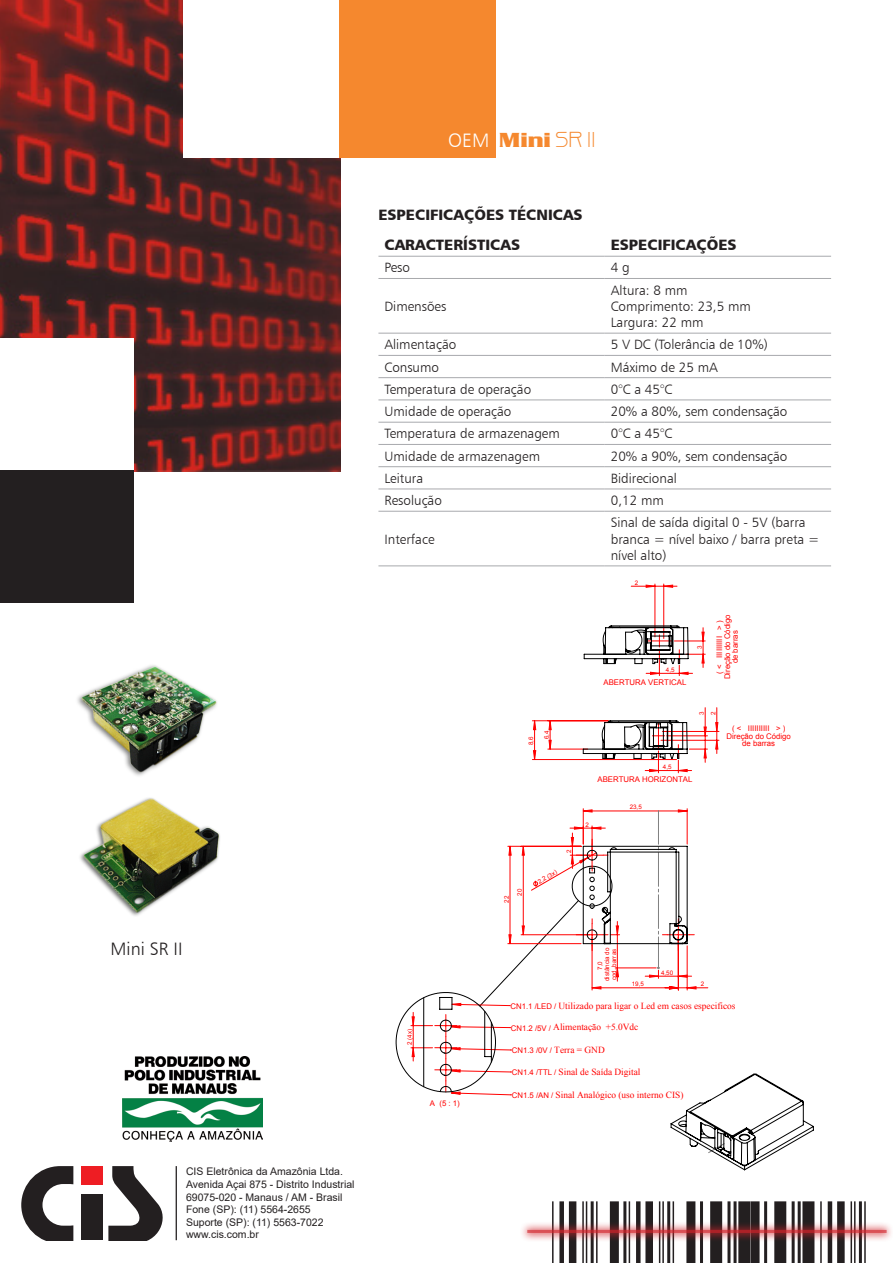
<style>
.page{position:relative;width:893px;height:1263px;background:#fff}
.page>*{position:absolute;margin:0;border:0;box-sizing:border-box;transform-origin:0 0}
.t1{font:700 21px "Serpentine D";color:#f5882e}
.t2{font:19.5px "Humanist 777 BT Light B";color:#fff}
.t3{font:18px "Humanist 777 BT Light B";color:#231f20}
.t4{font:15px "Humanist 777 BT Black B";color:#231f20}
.t5{font:13.5px/16.2px "Humanist 777 BT Light B";color:#231f20}
.t6{font:10.5px "Arial";color:#231f20}
.t7{font:9.3px "Times New Roman";color:#f00}
.t8{font:7.8px/7.8px "Arial";color:#f00;text-align:center}
.t9{font:6.3px/6.9px "Arial";color:#f00;text-align:center}
.s1{font-family:"Bisque";font-weight:400}
.s2{font-family:"Arial";font-size:7.8px}
.s3{font-family:"Times New Roman";font-size:9.3px}
</style>
<div class="page">
<img style="left:0;top:0;width:341px;height:471px">
<div style="left:184px;top:0;width:156px;height:157px;background:#fff"></div>
<div style="left:0;top:338px;width:133px;height:132px;background:#fff"></div>
<div style="left:0;top:470px;width:133px;height:133px;background:#231f20"></div>
<div style="left:340px;top:0;width:156px;height:157px;background:#f5882e"></div>
<hr style="left:552px;top:1201px;width:2px;height:62px;background:#231f20">
<div style="left:559px;top:1201px;width:5px;height:62px;background:#231f20"></div>
<div style="left:569px;top:1201px;width:7px;height:62px;background:#231f20"></div>
<hr style="left:582px;top:1201px;width:2px;height:62px;background:#231f20">
<hr style="left:586px;top:1201px;width:1px;height:62px;background:#231f20">
<hr style="left:591px;top:1201px;width:3px;height:62px;background:#231f20">
<hr style="left:596px;top:1201px;width:2px;height:62px;background:#231f20">
<hr style="left:820px;top:1201px;width:2px;height:62px;background:#231f20">
<hr style="left:828px;top:1201px;width:4px;height:62px;background:#231f20">
<div style="left:837px;top:1201px;width:8px;height:62px;background:#231f20"></div>
<hr style="left:850px;top:1201px;width:2px;height:62px;background:#231f20">
<hr style="left:854px;top:1201px;width:1px;height:62px;background:#231f20">
<hr style="left:859px;top:1201px;width:3px;height:62px;background:#231f20">
<hr style="left:864px;top:1201px;width:2px;height:62px;background:#231f20">
<div style="left:610px;top:1201px;width:9px;height:62px;background:#231f20"></div>
<hr style="left:623px;top:1201px;width:3px;height:62px;background:#231f20">
<hr style="left:629px;top:1201px;width:1px;height:62px;background:#231f20">
<hr style="left:636px;top:1201px;width:4px;height:62px;background:#231f20">
<div style="left:645px;top:1201px;width:8px;height:62px;background:#231f20"></div>
<hr style="left:659px;top:1201px;width:1px;height:62px;background:#231f20">
<hr style="left:662px;top:1201px;width:2px;height:62px;background:#231f20">
<hr style="left:667px;top:1201px;width:3px;height:62px;background:#231f20">
<hr style="left:673px;top:1201px;width:1px;height:62px;background:#231f20">
<div style="left:686px;top:1201px;width:9px;height:62px;background:#231f20"></div>
<hr style="left:700px;top:1201px;width:3px;height:62px;background:#231f20">
<div style="left:710px;top:1201px;width:12px;height:62px;background:#231f20"></div>
<hr style="left:727px;top:1201px;width:3px;height:62px;background:#231f20">
<hr style="left:733px;top:1201px;width:3px;height:62px;background:#231f20">
<div style="left:738px;top:1201px;width:12px;height:62px;background:#231f20"></div>
<div style="left:751px;top:1201px;width:9px;height:62px;background:#231f20"></div>
<hr style="left:764px;top:1201px;width:3px;height:62px;background:#231f20">
<div style="left:774px;top:1201px;width:12px;height:62px;background:#231f20"></div>
<hr style="left:792px;top:1201px;width:3px;height:62px;background:#231f20">
<hr style="left:798px;top:1201px;width:3px;height:62px;background:#231f20">
<div style="left:802px;top:1201px;width:12px;height:62px;background:#231f20"></div>
<div style="left:520px;top:1221px;width:373px;height:21px;background:#d1232a;opacity:.77"></div>
<div style="left:526px;top:1227px;width:361px;height:8px;background:#d1232a;opacity:.75"></div>
<hr style="left:527px;top:1230px;width:360px;height:3px;background:#d1232a">
<hr style="left:378px;top:256px;width:227px;height:1px;background:#a8a9ad">
<hr style="left:605px;top:256px;width:226px;height:1px;background:#a8a9ad">
<hr style="left:378px;top:278px;width:227px;height:1px;background:#a8a9ad">
<hr style="left:605px;top:278px;width:226px;height:1px;background:#a8a9ad">
<hr style="left:378px;top:333px;width:227px;height:1px;background:#a8a9ad">
<hr style="left:605px;top:333px;width:226px;height:1px;background:#a8a9ad">
<hr style="left:378px;top:355px;width:227px;height:1px;background:#a8a9ad">
<hr style="left:605px;top:355px;width:226px;height:1px;background:#a8a9ad">
<hr style="left:378px;top:377px;width:227px;height:1px;background:#a8a9ad">
<hr style="left:605px;top:377px;width:226px;height:1px;background:#a8a9ad">
<hr style="left:378px;top:400px;width:227px;height:1px;background:#a8a9ad">
<hr style="left:605px;top:400px;width:226px;height:1px;background:#a8a9ad">
<hr style="left:378px;top:422px;width:227px;height:1px;background:#a8a9ad">
<hr style="left:605px;top:422px;width:226px;height:1px;background:#a8a9ad">
<hr style="left:378px;top:444px;width:227px;height:1px;background:#a8a9ad">
<hr style="left:605px;top:444px;width:226px;height:1px;background:#a8a9ad">
<hr style="left:378px;top:466px;width:227px;height:1px;background:#a8a9ad">
<hr style="left:605px;top:466px;width:226px;height:1px;background:#a8a9ad">
<hr style="left:378px;top:489px;width:227px;height:1px;background:#a8a9ad">
<hr style="left:605px;top:489px;width:226px;height:1px;background:#a8a9ad">
<hr style="left:378px;top:511px;width:227px;height:1px;background:#a8a9ad">
<hr style="left:605px;top:511px;width:226px;height:1px;background:#a8a9ad">
<hr style="left:378px;top:565px;width:227px;height:1px;background:#a8a9ad">
<hr style="left:605px;top:565px;width:226px;height:1px;background:#a8a9ad">
<img style="left:77px;top:665px;width:140px;height:111px">
<img style="left:80px;top:798px;width:140px;height:118px">
<hr style="left:655px;top:584px;width:1px;height:53px;background:#f00">
<hr style="left:663px;top:584px;width:1px;height:54px;background:#f00">
<svg style="left:396px;top:585px;width:418px;height:585px"></svg>
<div style="left:81px;top:1194px;width:22px;height:46px;background:#231f20"></div>
<div style="left:81px;top:1166px;width:22px;height:18px;background:#ee1d23"></div>
<svg style="left:21px;top:1166px;width:52px;height:74px"></svg>
<svg style="left:108px;top:1166px;width:55px;height:74px"></svg>
<hr style="left:176px;top:1166px;width:1px;height:74px;background:#231f20">
<img style="left:123px;top:1057px;width:139px;height:84px">
<p class="t3" style="left:111px;top:938px;width:73px">Mini SR II</p>
<p class="t6" style="left:186px;top:1164px;width:159px">CIS Eletrônica da Amazônia Ltda.</p>
<p class="t6" style="left:186px;top:1177px;width:170px">Avenida Açai 875 - Distrito Industrial</p>
<p class="t6" style="left:186px;top:1190px;width:158px">69075-020 - Manaus / AM - Brasil</p>
<p class="t6" style="left:186px;top:1202px;width:126px">Fone (SP): (11) 5564-2655</p>
<p class="t6" style="left:186px;top:1215px;width:139px">Suporte (SP): (11) 5563-7022</p>
<p class="t6" style="left:186px;top:1227px;width:74px">www.cis.com.br</p>
<p class="t2" style="left:448px;top:129px;width:43px">OEM</p>
<p class="t1" style="left:499px;top:128px;width:98px">Mini <span class="s1">SR II</span></p>
<p class="t4" style="left:378px;top:205px;width:206px">ESPECIFICAÇÕES TÉCNICAS</p>
<p class="t4" style="left:384px;top:235px;width:137px">CARACTERÍSTICAS</p>
<p class="t4" style="left:611px;top:235px;width:127px">ESPECIFICAÇÕES</p>
<p class="t5" style="left:384px;top:259px;width:27px">Peso</p>
<p class="t5" style="left:611px;top:259px;width:20px">4 g</p>
<p class="t5" style="left:384px;top:298px;width:63px">Dimensões</p>
<p class="t5" style="left:611px;top:282px;width:78px">Altura: 8 mm</p>
<p class="t5" style="left:611px;top:298px;width:142px">Comprimento: 23,5 mm</p>
<p class="t5" style="left:611px;top:314px;width:94px">Largura: 22 mm</p>
<p class="t5" style="left:384px;top:336px;width:73px">Alimentação</p>
<p class="t5" style="left:611px;top:336px;width:158px">5 V DC (Tolerância de 10%)</p>
<p class="t5" style="left:384px;top:359px;width:56px">Consumo</p>
<p class="t5" style="left:611px;top:359px;width:109px">Máximo de 25 mA</p>
<p class="t5" style="left:384px;top:381px;width:148px">Temperatura de operação</p>
<p class="t5" style="left:611px;top:381px;width:63px">0°C a 45°C</p>
<p class="t5" style="left:384px;top:403px;width:128px">Umidade de operação</p>
<p class="t5" style="left:611px;top:403px;width:178px">20% a 80%, sem condensação</p>
<p class="t5" style="left:384px;top:425px;width:177px">Temperatura de armazenagem</p>
<p class="t5" style="left:611px;top:425px;width:63px">0°C a 45°C</p>
<p class="t5" style="left:384px;top:448px;width:157px">Umidade de armazenagem</p>
<p class="t5" style="left:611px;top:448px;width:178px">20% a 90%, sem condensação</p>
<p class="t5" style="left:384px;top:470px;width:40px">Leitura</p>
<p class="t5" style="left:611px;top:470px;width:68px">Bidirecional</p>
<p class="t5" style="left:384px;top:492px;width:59px">Resolução</p>
<p class="t5" style="left:611px;top:492px;width:55px">0,12 mm</p>
<p class="t5" style="left:384px;top:531px;width:52px">Interface</p>
<p class="t5" style="left:611px;top:514px;width:210px">Sinal de saída digital 0 - 5V (barra branca = nível baixo / barra preta = nível alto)</p>
<p class="t9" style="left:406px;top:1045px;width:17px;rotate:-90deg">2 (4x)</p>
<p class="t8" style="left:430px;top:1100px;width:31px">A (5 : 1)</p>
<p class="t9" style="left:528px;top:745px;width:10px;rotate:-90deg">8,6</p>
<p class="t9" style="left:543px;top:739px;width:10px;rotate:-90deg">6,4</p>
<p class="t9" style="left:503px;top:903px;width:8px;rotate:-90deg">22</p>
<p class="t9" style="left:516px;top:896px;width:8px;rotate:-90deg">20</p>
<p class="t9" style="left:537px;top:879px;width:23px;rotate:-30deg">2,2 (3x)</p>
<p class="t9" style="left:565px;top:853px;width:5px;rotate:-90deg">2</p>
<p class="t9" style="left:635px;top:579px;width:5px">2</p>
<p class="t9" style="left:666px;top:666px;width:10px">4,5</p>
<p class="t8" style="left:604px;top:679px;width:84px">ABERTURA VERTICAL</p>
<p class="t9" style="left:696px;top:649px;width:5px;rotate:-90deg">3</p>
<p class="t8" style="left:716px;top:679px;width:66px;rotate:-90deg">( &lt; IIIIIIIIII &gt; )<br>Direção do Código de barras</p>
<p class="t9" style="left:696px;top:715px;width:5px;line-height:11.6px;text-align:left;rotate:-90deg">3<br>2</p>
<p class="t9" style="left:663px;top:763px;width:10px">4,5</p>
<p class="t8" style="left:597px;top:776px;width:96px">ABERTURA HORIZONTAL</p>
<p class="t9" style="left:586px;top:821px;width:5px">2</p>
<p class="t9" style="left:630px;top:804px;width:14px">23,5</p>
<p class="t8" style="left:726px;top:724px;width:66px">( &lt; IIIIIIIIII &gt; )<br>Direção do Código de barras</p>
<p class="t9" style="left:597px;top:981px;width:35px;rotate:-90deg">7,0 distância do cod. barras</p>
<p class="t9" style="left:632px;top:981px;width:14px">19,5</p>
<p class="t9" style="left:661px;top:969px;width:14px">4,50</p>
<p class="t9" style="left:701px;top:981px;width:5px">2</p>
<p class="t7" style="left:510px;top:999px;width:227px"><span class="s2">CN1.1 /LED /</span> Utilizado para ligar o Led em casos especificos</p>
<p class="t7" style="left:511px;top:1021px;width:129px"><span class="s2">CN1.2 /5V /</span> Alimentação +5.0Vdc</p>
<p class="t8" style="left:512px;top:1046px;width:94px">CN1.3 /0V / <span class="s3">Terra = GND</span></p>
<p class="t7" style="left:512px;top:1065px;width:130px"><span class="s2">CN1.4 /TTL /</span> Sinal de Saída Digital</p>
<p class="t7" style="left:512px;top:1088px;width:173px"><span class="s2">CN1.5 /AN /</span> Sinal Analógico (uso interno CIS)</p>
</div>
